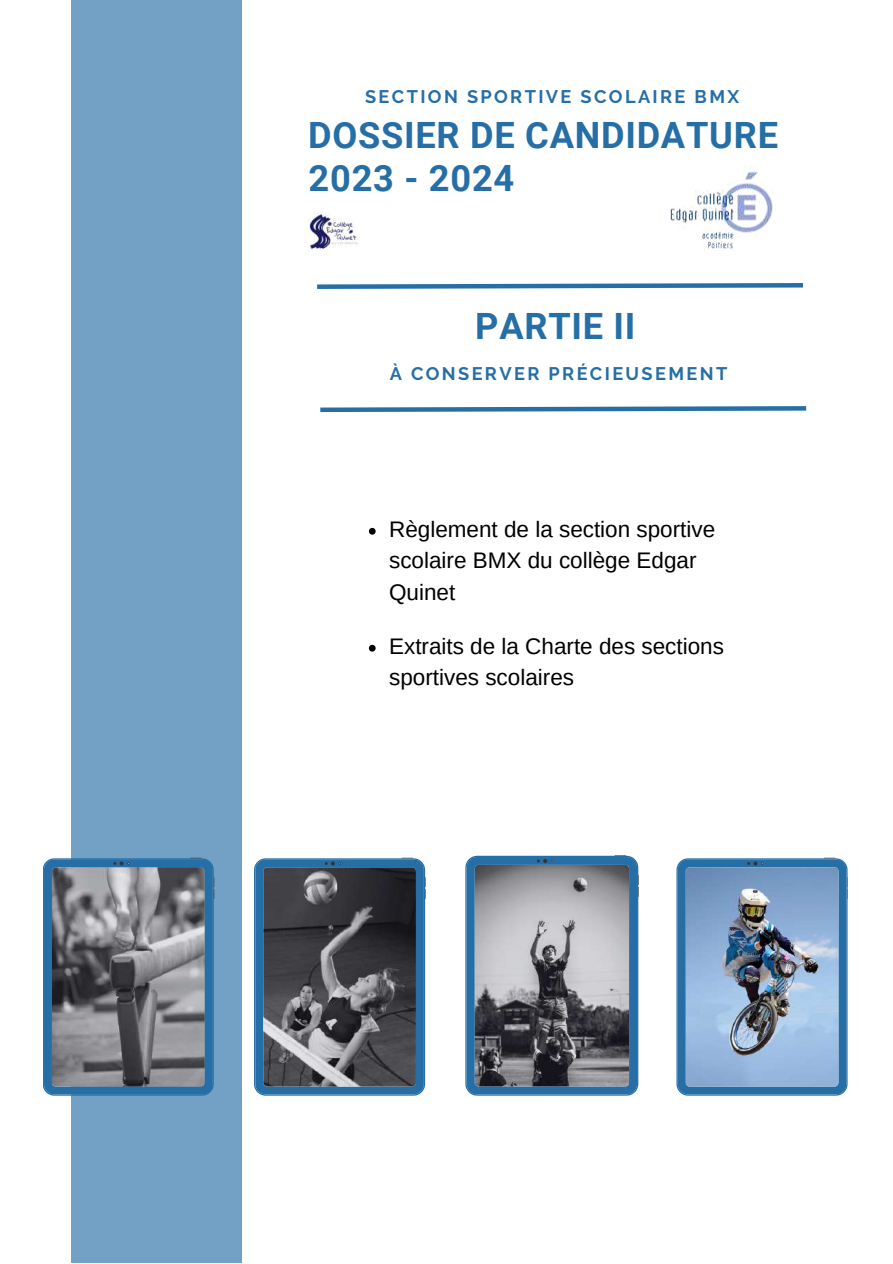
<style>
.page{position:relative;width:893px;height:1264px;background:#fff}
.page>*{position:absolute;margin:0;border:0;box-sizing:border-box;transform-origin:0 0}
.t1{font:700 36.3px "Roboto";letter-spacing:.02em;color:#266fa6}
.t2{font:22.5px/31.5px "Arimo";color:#000}
.t3{font:700 18.15px "Raleway";letter-spacing:.13em;color:#266fa6}
</style>
<div class="page">
<img style="left:309px;top:214px;width:49px;height:36px">
<div style="left:71px;top:0;width:171px;height:1262px;background:#72a1c5"></div>
<svg style="left:43px;top:857px;width:172px;height:238px"></svg>
<svg style="left:254px;top:857px;width:172px;height:238px"></svg>
<svg style="left:465px;top:855px;width:174px;height:240px"></svg>
<svg style="left:320px;top:406px;width:487px;height:7px"></svg>
<svg style="left:317px;top:283px;width:486px;height:6px"></svg>
<img style="left:676px;top:857px;width:172px;height:238px">
<img style="left:670px;top:167px;width:103px;height:83px">
<svg style="left:369px;top:528px;width:6px;height:6px"></svg>
<svg style="left:369px;top:645px;width:6px;height:6px"></svg>
<p class="t3" style="left:365px;top:86px;width:375px">SECTION SPORTIVE SCOLAIRE BMX</p>
<h1 class="t1" style="left:308px;top:115px;width:471px">DOSSIER DE CANDIDATURE</h1>
<h1 class="t1" style="left:308px;top:157px;width:207px">2023 - 2024</h1>
<h1 class="t1" style="left:475px;top:305px;width:162px">PARTIE II</h1>
<p class="t3" style="left:389px;top:362px;width:339px">À CONSERVER PRÉCIEUSEMENT</p>
<p class="t2" style="left:389px;top:513px;width:327px">Règlement de la section sportive scolaire BMX du collège Edgar<br>Quinet</p>
<p class="t2" style="left:389px;top:630px;width:336px">Extraits de la Charte des sections sportives scolaires</p>
</div>
